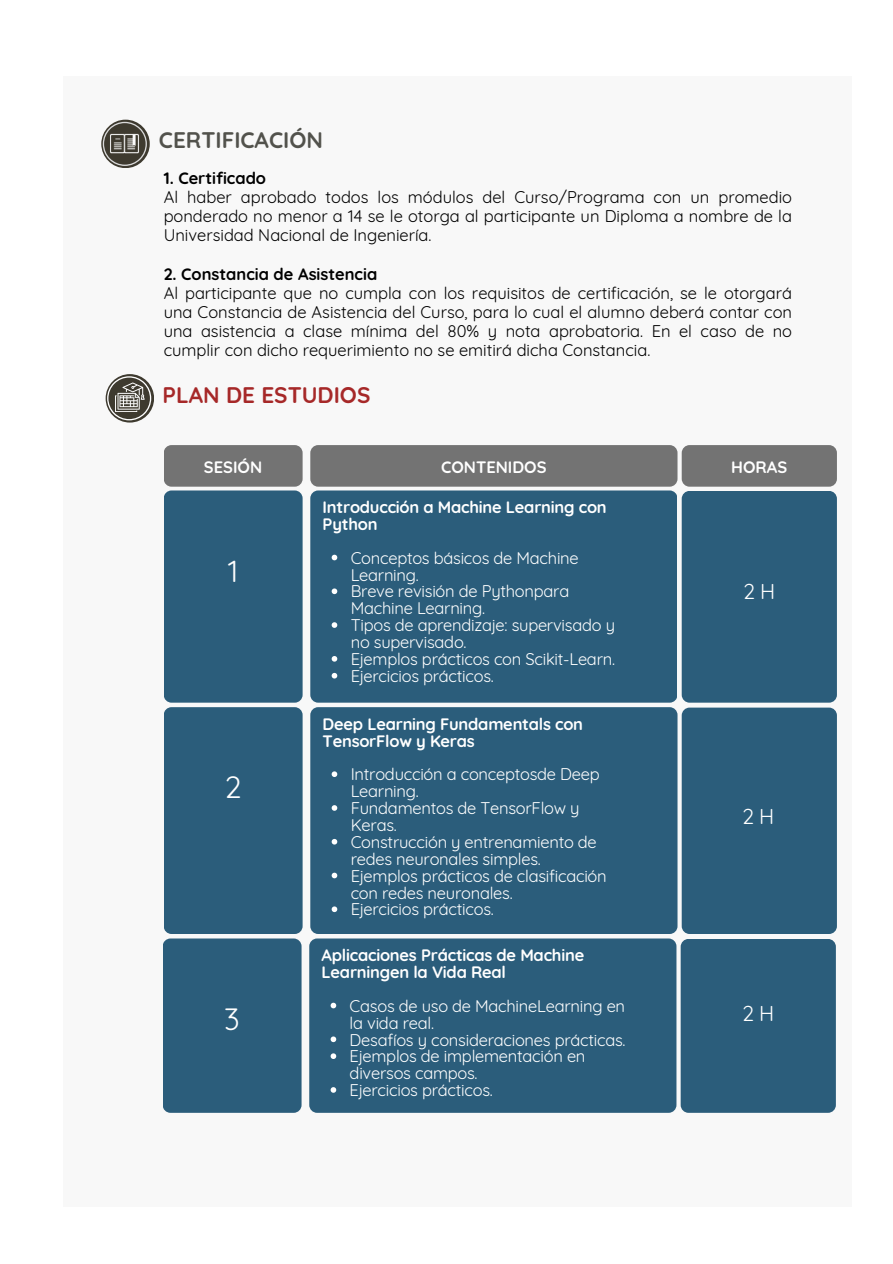
<style>
.page{position:relative;width:893px;height:1264px;background:#fff}
.page>*{position:absolute;margin:0;border:0;box-sizing:border-box;transform-origin:0 0}
.t1{font:30px "Quicksand";color:#fff}
.t2{font:700 22.5px "Quicksand";color:#a62828}
.t3{font:700 22.5px "Quicksand";color:#52524c}
.t4{font:21px "Quicksand";color:#fff}
.t5{font:16.5px/16.8px "Quicksand";letter-spacing:-.015em;color:#fff}
.t6{font:16.5px/19.2px "Quicksand";color:#000;text-align:justify}
.t7{font:700 16.5px/16.8px "Quicksand";letter-spacing:-.015em;color:#fff}
.t8{font:700 16.5px "Quicksand";color:#000}
</style>
<div class="page">
<div style="left:63px;top:76px;width:788px;height:1131px;background:#f8f8f8"></div>
<svg style="left:101px;top:120px;width:49px;height:48px"></svg>
<svg style="left:103px;top:122px;width:44px;height:44px;background:#75726b"></svg>
<svg style="left:106px;top:374px;width:48px;height:48px"></svg>
<svg style="left:107px;top:376px;width:44px;height:44px"></svg>
<div style="left:164px;top:445px;width:138px;height:41px;background:#737373;border-radius:8px"></div>
<div style="left:164px;top:490px;width:138px;height:212px;background:#2b5d7b;border-radius:8px"></div>
<div style="left:310px;top:445px;width:367px;height:41px;background:#737373;border-radius:8px"></div>
<div style="left:310px;top:490px;width:367px;height:212px;background:#2b5d7b;border-radius:8px"></div>
<svg style="left:331px;top:554px;width:6px;height:6px"></svg>
<svg style="left:331px;top:588px;width:6px;height:6px"></svg>
<svg style="left:331px;top:622px;width:6px;height:6px"></svg>
<svg style="left:331px;top:656px;width:6px;height:5px"></svg>
<svg style="left:331px;top:673px;width:6px;height:5px"></svg>
<div style="left:681px;top:445px;width:155px;height:41px;background:#737373;border-radius:8px"></div>
<div style="left:681px;top:491px;width:155px;height:211px;background:#2b5d7b;border-radius:8px"></div>
<div style="left:164px;top:707px;width:138px;height:227px;background:#2b5d7b;border-radius:8px"></div>
<div style="left:310px;top:707px;width:367px;height:226px;background:#2b5d7b;border-radius:8px"></div>
<svg style="left:331px;top:771px;width:6px;height:6px"></svg>
<svg style="left:331px;top:805px;width:6px;height:5px"></svg>
<svg style="left:331px;top:839px;width:6px;height:5px"></svg>
<svg style="left:331px;top:872px;width:6px;height:6px"></svg>
<svg style="left:331px;top:906px;width:6px;height:6px"></svg>
<div style="left:681px;top:707px;width:155px;height:226px;background:#2b5d7b;border-radius:8px"></div>
<div style="left:163px;top:938px;width:138px;height:174px;background:#2b5d7b;border-radius:8px"></div>
<div style="left:309px;top:938px;width:367px;height:174px;background:#2b5d7b;border-radius:8px"></div>
<svg style="left:330px;top:1002px;width:6px;height:6px"></svg>
<svg style="left:330px;top:1036px;width:6px;height:6px"></svg>
<svg style="left:330px;top:1053px;width:6px;height:5px"></svg>
<svg style="left:330px;top:1087px;width:6px;height:5px"></svg>
<div style="left:680px;top:938px;width:155px;height:174px;background:#2b5d7b;border-radius:8px"></div>
<p class="t3" style="left:159px;top:126px;width:165px">CERTIFICACIÓN</p>
<h1 class="t8" style="left:164px;top:167px;width:104px">1. Certificado</h1>
<p class="t6" style="left:164px;top:187px;width:629px">Al haber aprobado todos los módulos del Curso/Programa con un promedio ponderado no menor a 14 se le otorga al participante un Diploma a nombre de la Universidad Nacional de Ingeniería.</p>
<p class="t8" style="left:164px;top:263px;width:215px">2. Constancia de Asistencia</p>
<p class="t6" style="left:164px;top:283px;width:629px">Al participante que no cumpla con los requisitos de certificación, se le otorgará una Constancia de Asistencia del Curso, para lo cual el alumno deberá contar con una asistencia a clase mínima del 80% y nota aprobatoria. En el caso de no cumplir con dicho requerimiento no se emitirá dicha Constancia.</p>
<p class="t2" style="left:163px;top:380px;width:209px">PLAN DE ESTUDIOS</p>
<h1 class="t7" style="left:204px;top:458px;width:60px">SESIÓN</h1>
<h3 class="t1" style="left:228px;top:551px;width:11px">1</h3>
<p class="t1" style="left:224px;top:768px;width:19px">2</p>
<p class="t1" style="left:224px;top:999px;width:17px">3</p>
<p class="t7" style="left:441px;top:458px;width:107px">CONTENIDOS</p>
<p class="t7" style="left:322px;top:498px;width:285px">Introducción a Machine Learning con<br>Python</p>
<p class="t5" style="left:350px;top:549px;width:229px">Conceptos básicos de Machine<br>Learning.</p>
<h3 class="t5" style="left:350px;top:583px;width:220px">Breve revisión de Pythonpara<br>Machine Learning.</h3>
<h4 class="t5" style="left:350px;top:616px;width:266px">Tipos de aprendizaje: supervisado y no supervisado.</h4>
<p class="t5" style="left:350px;top:650px;width:266px">Ejemplos prácticos con Scikit-Learn.</p>
<p class="t5" style="left:350px;top:667px;width:145px">Ejercicios prácticos.</p>
<h4 class="t7" style="left:322px;top:715px;width:262px">Deep Learning Fundamentals con<br>TensorFlow y Keras</h4>
<p class="t5" style="left:350px;top:765px;width:250px">Introducción a conceptosde Deep<br>Learning.</p>
<p class="t5" style="left:350px;top:799px;width:230px">Fundamentos de TensorFlow y<br>Keras.</p>
<p class="t5" style="left:350px;top:833px;width:247px">Construcción y entrenamiento de redes neuronales simples.</p>
<p class="t5" style="left:350px;top:867px;width:257px">Ejemplos prácticos de clasificación con redes neuronales.</p>
<p class="t5" style="left:350px;top:900px;width:145px">Ejercicios prácticos.</p>
<p class="t7" style="left:321px;top:946px;width:264px">Aplicaciones Prácticas de Machine<br>Learningen la Vida Real</p>
<p class="t5" style="left:349px;top:997px;width:277px">Casos de uso de MachineLearning en la vida real.</p>
<p class="t5" style="left:349px;top:1030px;width:277px">Desafíos y consideraciones prácticas.</p>
<h3 class="t5" style="left:349px;top:1047px;width:237px">Ejemplos de implementación en diversos campos.</h3>
<h2 class="t5" style="left:349px;top:1081px;width:145px">Ejercicios prácticos.</h2>
<p class="t7" style="left:731px;top:458px;width:58px">HORAS</p>
<p class="t4" style="left:743px;top:578px;width:34px">2H</p>
<h4 class="t4" style="left:742px;top:803px;width:34px">2H</h4>
<h2 class="t4" style="left:742px;top:999px;width:34px">2H</h2>
</div>
